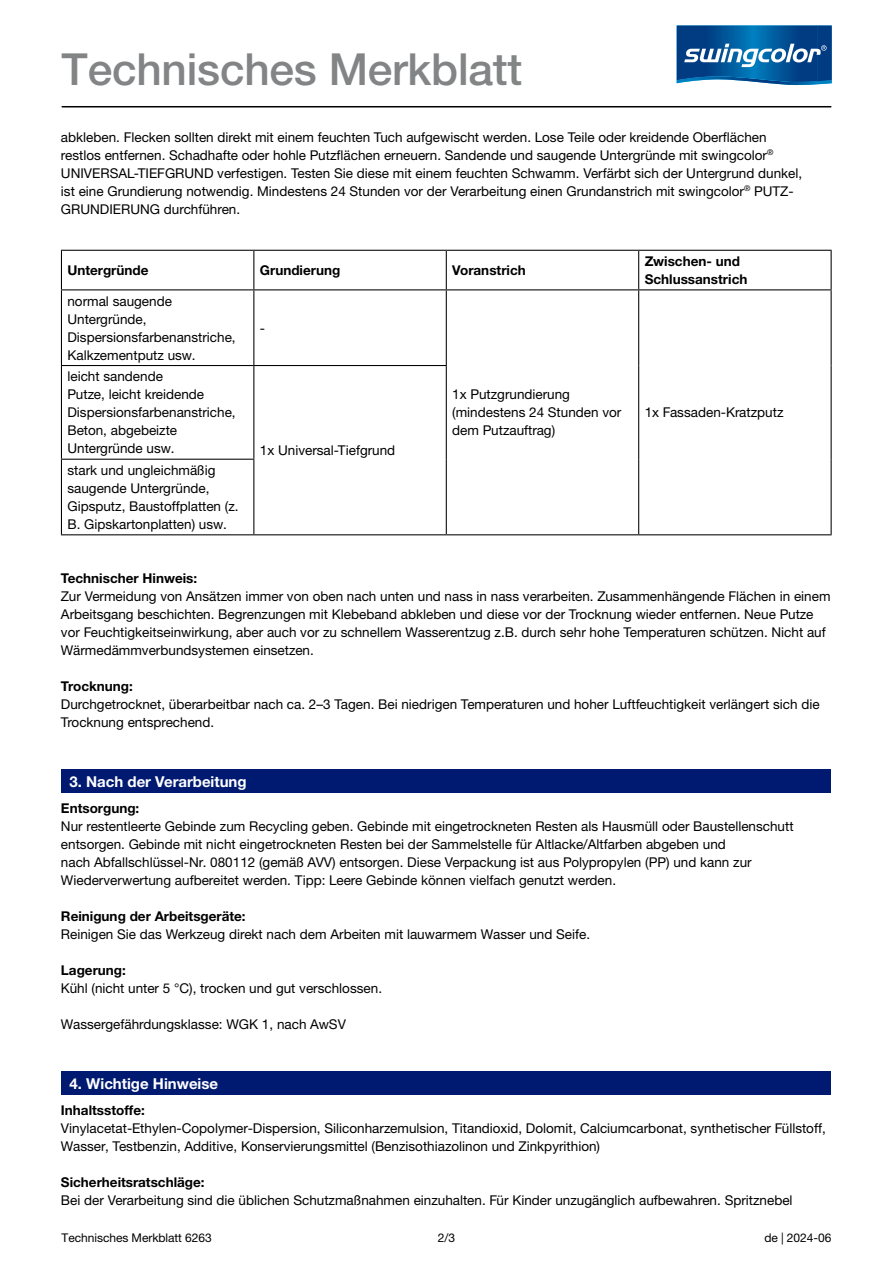
<style>
.page{position:relative;width:893px;height:1263px;background:#fff}
.page>*{position:absolute;margin:0;border:0;box-sizing:border-box;transform-origin:0 0}
.t1{font:500 44.25px "Helvetica Neue LTW1 G";letter-spacing:-.005em;color:#828485}
.rubric_headline{font:700 15px "Helvetica Neue LTW1 G";color:#fff}
.copy_text{font:13.5px/18px "Helvetica Neue LTW1 G";color:#000}
.TB{font:13.5px/18px "Helvetica Neue LTW1 G";color:#000}
.copy_text_prefix{font:700 13.5px "Helvetica Neue LTW1 G";color:#000}
.TH{font:700 13.5px/18px "Helvetica Neue LTW1 G";color:#000}
.footer_text{font:12px "Helvetica Neue LTW1 G";letter-spacing:-.005em;color:#000}
.footer_edition{font:12px "Helvetica Neue LTW1 G";letter-spacing:-.005em;color:#000}
.footer_page{font:12px "Helvetica Neue LTW1 G";color:#000}
</style>
<div class="page">
<hr style="left:62px;top:106px;width:769px;height:1px;background:#000">
<svg style="left:677px;top:26px;width:155px;height:59px;background:#2a6da6"></svg>
<hr style="left:61px;top:290px;width:1px;height:75px;background:#000">
<hr style="left:253px;top:290px;width:1px;height:75px;background:#000">
<hr style="left:446px;top:290px;width:1px;height:75px;background:#000">
<hr style="left:638px;top:290px;width:1px;height:75px;background:#000">
<hr style="left:831px;top:290px;width:1px;height:75px;background:#000">
<hr style="left:61px;top:365px;width:193px;height:1px;background:#000">
<hr style="left:61px;top:366px;width:1px;height:93px;background:#000">
<hr style="left:254px;top:365px;width:193px;height:1px;background:#000">
<hr style="left:253px;top:366px;width:1px;height:93px;background:#000">
<hr style="left:446px;top:366px;width:1px;height:93px;background:#000">
<hr style="left:638px;top:365px;width:1px;height:94px;background:#000">
<hr style="left:831px;top:365px;width:1px;height:94px;background:#000">
<hr style="left:61px;top:459px;width:193px;height:1px;background:#000">
<hr style="left:61px;top:460px;width:1px;height:74px;background:#000">
<hr style="left:253px;top:460px;width:1px;height:74px;background:#000">
<hr style="left:446px;top:459px;width:1px;height:75px;background:#000">
<hr style="left:638px;top:459px;width:1px;height:75px;background:#000">
<hr style="left:831px;top:459px;width:1px;height:75px;background:#000">
<hr style="left:61px;top:534px;width:193px;height:1px;background:#000">
<hr style="left:254px;top:534px;width:192px;height:1px;background:#000">
<hr style="left:446px;top:534px;width:193px;height:1px;background:#000">
<hr style="left:639px;top:534px;width:193px;height:1px;background:#000">
<hr style="left:61px;top:250px;width:193px;height:1px;background:#000">
<hr style="left:61px;top:251px;width:1px;height:38px;background:#000">
<hr style="left:61px;top:289px;width:193px;height:1px;background:#000">
<hr style="left:254px;top:250px;width:192px;height:1px;background:#000">
<hr style="left:253px;top:251px;width:1px;height:38px;background:#000">
<hr style="left:254px;top:289px;width:192px;height:1px;background:#000">
<hr style="left:446px;top:250px;width:193px;height:1px;background:#000">
<hr style="left:446px;top:251px;width:1px;height:38px;background:#000">
<hr style="left:446px;top:289px;width:193px;height:1px;background:#000">
<hr style="left:639px;top:250px;width:193px;height:1px;background:#000">
<hr style="left:638px;top:251px;width:1px;height:38px;background:#000">
<hr style="left:831px;top:251px;width:1px;height:38px;background:#000">
<hr style="left:639px;top:289px;width:193px;height:1px;background:#000">
<div style="left:61px;top:769px;width:770px;height:24px;background:#001a71"></div>
<div style="left:61px;top:1071px;width:770px;height:24px;background:#001a71"></div>
<p class="t1" style="left:62px;top:43px;width:462px">Technisches Merkblatt</p>
<p class="copy_text" style="left:61px;top:128px;width:743px">abkleben. Flecken sollten direkt mit einem feuchten Tuch aufgewischt werden. Lose Teile oder kreidende Oberflächen restlos entfernen. Schadhafte oder hohle Putzflächen erneuern. Sandende und saugende Untergründe mit swingcolor<sup>® </sup>UNIVERSAL-TIEFGRUND verfestigen. Testen Sie diese mit einem feuchten Schwamm. Verfärbt sich der Untergrund dunkel, ist eine Grundierung notwendig. Mindestens 24 Stunden vor der Verarbeitung einen Grundanstrich mit swingcolor<sup>®</sup> PUTZ-GRUNDIERUNG durchführen.</p>
<p class="TH" style="left:67px;top:261px;width:83px">Untergründe</p>
<p class="TH" style="left:260px;top:261px;width:82px">Grundierung</p>
<p class="TH" style="left:452px;top:261px;width:75px">Voranstrich</p>
<p class="TH" style="left:645px;top:252px;width:104px">Zwischen- und<br>Schlussanstrich</p>
<p class="TB" style="left:67px;top:292px;width:170px">normal saugende<br>Untergründe,<br>Dispersionsfarbenanstriche,<br>Kalkzementputz usw.</p>
<p class="TB" style="left:260px;top:319px;width:7px">-</p>
<p class="TB" style="left:67px;top:367px;width:170px">leicht sandende<br>Putze, leicht kreidende<br>Dispersionsfarbenanstriche,<br>Beton, abgebeizte<br>Untergründe usw.</p>
<p class="TB" style="left:67px;top:461px;width:173px">stark und ungleichmäßig saugende Untergründe,<br>Gipsputz, Baustoffplatten (z.<br>B. Gipskartonplatten) usw.</p>
<p class="TB" style="left:260px;top:441px;width:137px">1x Universal-Tiefgrund</p>
<p class="TB" style="left:452px;top:385px;width:171px">1x Putzgrundierung (mindestens 24 Stunden vor dem Putzauftrag)</p>
<p class="TB" style="left:645px;top:403px;width:140px">1x Fassaden-Kratzputz</p>
<p class="copy_text_prefix" style="left:61px;top:570px;width:138px">Technischer Hinweis:</p>
<p class="copy_text" style="left:61px;top:587px;width:771px">Zur Vermeidung von Ansätzen immer von oben nach unten und nass in nass verarbeiten. Zusammenhängende Flächen in einem Arbeitsgang beschichten. Begrenzungen mit Klebeband abkleben und diese vor der Trocknung wieder entfernen. Neue Putze vor Feuchtigkeitseinwirkung, aber auch vor zu schnellem Wasserentzug z.B. durch sehr hohe Temperaturen schützen. Nicht auf Wärmedämmverbundsystemen einsetzen.</p>
<p class="copy_text_prefix" style="left:61px;top:678px;width:73px">Trocknung:</p>
<p class="copy_text" style="left:61px;top:695px;width:760px">Durchgetrocknet, überarbeitbar nach ca. 2–3 Tagen. Bei niedrigen Temperaturen und hoher Luftfeuchtigkeit verlängert sich die<br>Trocknung entsprechend.</p>
<p class="rubric_headline" style="left:69px;top:772px;width:179px">3. Nach der Verarbeitung</p>
<p class="copy_text_prefix" style="left:61px;top:800px;width:80px">Entsorgung:</p>
<p class="copy_text" style="left:61px;top:817px;width:734px">Nur restentleerte Gebinde zum Recycling geben. Gebinde mit eingetrockneten Resten als Hausmüll oder Baustellenschutt entsorgen. Gebinde mit nicht eingetrockneten Resten bei der Sammelstelle für Altlacke/Altfarben abgeben und<br>nach Abfallschlüssel-Nr. 080112 (gemäß AVV) entsorgen. Diese Verpackung ist aus Polypropylen (PP) und kann zur Wiederverwertung aufbereitet werden. Tipp: Leere Gebinde können vielfach genutzt werden.</p>
<p class="copy_text_prefix" style="left:61px;top:908px;width:186px">Reinigung der Arbeitsgeräte:</p>
<p class="copy_text" style="left:61px;top:925px;width:531px">Reinigen Sie das Werkzeug direkt nach dem Arbeiten mit lauwarmem Wasser und Seife.</p>
<p class="copy_text_prefix" style="left:61px;top:962px;width:67px">Lagerung:</p>
<p class="copy_text" style="left:61px;top:979px;width:323px">Kühl (nicht unter 5 °C), trocken und gut verschlossen.</p>
<p class="copy_text" style="left:61px;top:1015px;width:286px">Wassergefährdungsklasse: WGK 1, nach AwSV</p>
<p class="rubric_headline" style="left:69px;top:1074px;width:150px">4. Wichtige Hinweise</p>
<p class="copy_text_prefix" style="left:61px;top:1102px;width:85px">Inhaltsstoffe:</p>
<p class="copy_text" style="left:61px;top:1119px;width:766px">Vinylacetat-Ethylen-Copolymer-Dispersion, Siliconharzemulsion, Titandioxid, Dolomit, Calciumcarbonat, synthetischer Füllstoff,<br>Wasser, Testbenzin, Additive, Konservierungsmittel (Benzisothiazolinon und Zinkpyrithion)</p>
<p class="copy_text_prefix" style="left:61px;top:1174px;width:145px">Sicherheitsratschläge:</p>
<p class="copy_text" style="left:61px;top:1191px;width:733px">Bei der Verarbeitung sind die üblichen Schutzmaßnahmen einzuhalten. Für Kinder unzugänglich aufbewahren. Spritznebel</p>
<p class="footer_text" style="left:62px;top:1230px;width:152px">Technisches Merkblatt 6263</p>
<p class="footer_page" style="left:438px;top:1230px;width:19px">2/3</p>
<p class="footer_edition" style="left:764px;top:1230px;width:68px">de | 2024-06</p>
</div>
